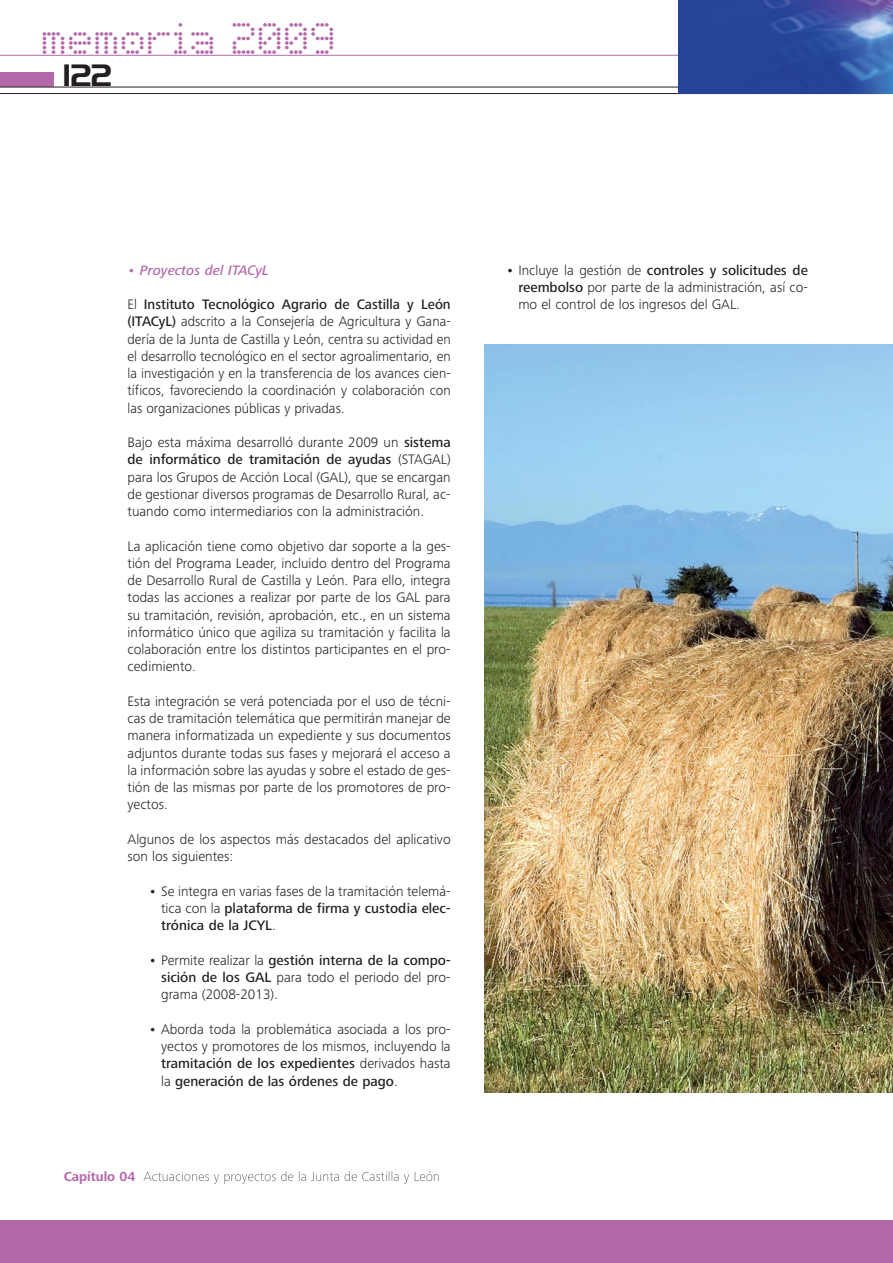
<style>
.page{position:relative;width:893px;height:1263px;background:#fff}
.page>*{position:absolute;margin:0;border:0;box-sizing:border-box;transform-origin:0 0}
.t1{font:36px "Basicdots";color:#b368aa}
.t2{font:30px "Handel Gothic BT";color:#231f20}
.t3{font:300 14.25px/17.2px "Frutiger Next Pro";color:#231f20;text-align:justify}
.t4{font:italic 500 14.25px "Frutiger Next Pro";color:#b368aa}
.t5{font:700 13.5px "Frutiger Next Pro";color:#b368aa}
.s1{font-weight:500}
</style>
<div class="page">
<hr style="left:0;top:93px;width:893px;height:1px;background:#231f20">
<hr style="left:0;top:55px;width:893px;height:1px;background:#b368aa">
<div style="left:0;top:72px;width:53px;height:15px;background:#b368aa"></div>
<div style="left:0;top:1220px;width:893px;height:43px;background:#b368aa"></div>
<hr style="left:0;top:87px;width:893px;height:1px;background:#231f20">
<svg style="left:143px;top:1171px;width:98px;height:13px"></svg>
<img style="left:678px;top:0;width:215px;height:94px">
<img style="left:485px;top:344px;width:408px;height:748px">
<h1 class="t1" style="left:43px;top:23px;width:296px">memoria 2009</h1>
<h2 class="t2" style="left:63px;top:64px;width:50px">122</h2>
<p class="t4" style="left:128px;top:264px;width:143px">• Proyectos del ITACyL</p>
<p class="t3" style="left:128px;top:297px;width:325px">El <span class="s1">Instituto Tecnológico Agrario de Castilla y León (ITACyL)</span> adscrito a la Consejería de Agricultura y Gana&shy;dería de la Junta de Castilla y León, centra su actividad en el desarrollo tecnológico en el sector agroalimentario, en la investigación y en la transferencia de los avances cien&shy;tíficos, favoreciendo la coordinación y colaboración con las organizaciones públicas y privadas.</p>
<p class="t3" style="left:128px;top:435px;width:325px">Bajo esta máxima desarrolló durante 2009 un <span class="s1">sistema de informático de tramitación de ayudas</span> (STAGAL) para los Grupos de Acción Local (GAL), que se encargan de gestionar diversos programas de Desarrollo Rural, ac&shy;tuando como intermediarios con la administración.</p>
<p class="t3" style="left:128px;top:538px;width:325px">La aplicación tiene como objetivo dar soporte a la ges&shy;tión del Programa Leader, incluido dentro del Programa de Desarrollo Rural de Castilla y León. Para ello, integra todas las acciones a realizar por parte de los GAL para su tramitación, revisión, aprobación, etc., en un sistema informático único que agiliza su tramitación y facilita la colaboración entre los distintos participantes en el pro&shy;cedimiento.</p>
<p class="t3" style="left:128px;top:694px;width:325px">Esta integración se verá potenciada por el uso de técni&shy;cas de tramitación telemática que permitirán manejar de manera informatizada un expediente y sus documentos adjuntos durante todas sus fases y mejorará el acceso a la información sobre las ayudas y sobre el estado de ges&shy;tión de las mismas por parte de los promotores de pro&shy;yectos.</p>
<p class="t3" style="left:128px;top:832px;width:325px">Algunos de los aspectos más destacados del aplicativo son los siguientes:</p>
<p class="t3" style="left:161px;top:883px;width:291px;text-indent:-12px"><span class="s1">•</span> Se integra en varias fases de la tramitación telemá&shy;tica con la <span class="s1">plataforma de firma y custodia elec&shy;trónica de la JCYL</span>.</p>
<p class="t3" style="left:161px;top:952px;width:291px;text-indent:-12px"><span class="s1">•</span> Permite realizar la <span class="s1">gestión interna de la compo&shy;sición de los GAL</span> para todo el periodo del pro&shy;grama (2008-2013).</p>
<p class="t3" style="left:161px;top:1021px;width:291px;text-indent:-12px"><span class="s1">•</span> Aborda toda la problemática asociada a los pro&shy;yectos y promotores de los mismos, incluyendo la <span class="s1">tramitación de los expedientes</span> derivados hasta la <span class="s1">generación de las órdenes de pago</span>.</p>
<p class="t5" style="left:64px;top:1170px;width:73px">Capítulo 04</p>
<p class="t3" style="left:518px;top:262px;width:291px;text-indent:-12px"><span class="s1">•</span> Incluye la gestión de <span class="s1">controles y solicitudes de reembolso</span> por parte de la administración, así co&shy;mo el control de los ingresos del GAL.</p>
</div>
